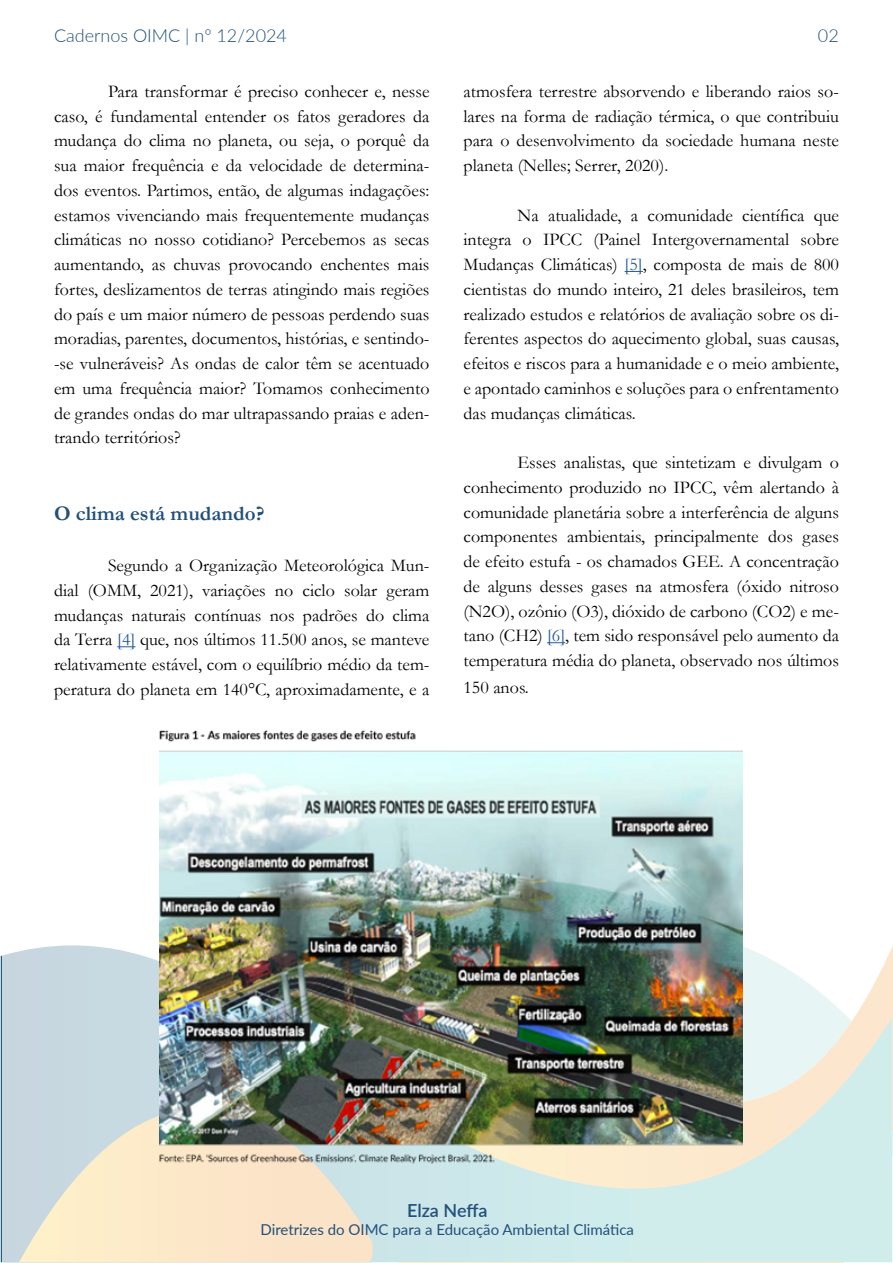
<style>
.page{position:relative;width:893px;height:1263px;background:#fff}
.page>*{position:absolute;margin:0;border:0;box-sizing:border-box;transform-origin:0 0}
.t1{font:700 21px "Garamond";color:#22507a}
.t2{font:18px/24.8px "Garamond";color:#000;text-align:justify}
.t3{font:300 18px "Lato";color:#22507a}
.t4{font:600 18px "Lato";letter-spacing:-.005em;color:#22507a}
.t5{font:15px "Lato";color:#22507a}
.s1{color:#275b9b}
</style>
<div class="page">
<svg style="left:2px;top:945px;width:890px;height:317px"></svg>
<svg style="left:117px;top:646px;width:18px;height:1px"></svg>
<svg style="left:625px;top:271px;width:18px;height:1px"></svg>
<svg style="left:547px;top:642px;width:18px;height:1px"></svg>
<img style="left:159px;top:730px;width:584px;height:448px">
<p class="t3" style="left:54px;top:23px;width:234px">Cadernos OIMC | nº 12/2024</p>
<p class="t3" style="left:818px;top:23px;width:22px">02</p>
<p class="t2" style="left:54px;top:78px;width:377px;text-indent:54px">Para transformar é preciso conhecer e, nesse caso, é fundamental entender os fatos geradores da mudança do clima no planeta, ou seja, o porquê da sua maior frequência e da velocidade de determina&shy;dos eventos. Partimos, então, de algumas indagações: estamos vivenciando mais frequentemente mudanças climáticas no nosso cotidiano? Percebemos as secas aumentando, as chuvas provocando enchentes mais fortes, deslizamentos de terras atingindo mais regiões do país e um maior número de pessoas perdendo suas moradias, parentes, documentos, histórias, e sentindo--se vulneráveis? As ondas de calor têm se acentuado em uma frequência maior? Tomamos conhecimento de grandes ondas do mar ultrapassando praias e aden&shy;trando territórios?</p>
<p class="t1" style="left:54px;top:499px;width:212px">O clima está mudando?</p>
<p class="t2" style="left:54px;top:553px;width:377px;text-indent:54px">Segundo a Organização Meteorológica Mun&shy;dial (OMM, 2021), variações no ciclo solar geram mudanças naturais contínuas nos padrões do clima da Terra <span class="s1">[4]</span> que, nos últimos 11.500 anos, se manteve relativamente estável, com o equilíbrio médio da tem&shy;peratura do planeta em 140°C, aproximadamente, e a</p>
<p class="t2" style="left:463px;top:78px;width:377px">atmosfera terrestre absorvendo e liberando raios so&shy;lares na forma de radiação térmica, o que contribuiu para o desenvolvimento da sociedade humana neste planeta (Nelles; Serrer, 2020).</p>
<p class="t2" style="left:463px;top:202px;width:377px;text-indent:54px">Na atualidade, a comunidade científica que integra o IPCC (Painel Intergovernamental sobre Mudanças Climáticas) <span class="s1">[5]</span>, composta de mais de 800 cientistas do mundo inteiro, 21 deles brasileiros, tem realizado estudos e relatórios de avaliação sobre os di&shy;ferentes aspectos do aquecimento global, suas causas, efeitos e riscos para a humanidade e o meio ambiente, e apontado caminhos e soluções para o enfrentamento das mudanças climáticas.</p>
<p class="t2" style="left:463px;top:450px;width:377px;text-indent:54px">Esses analistas, que sintetizam e divulgam o conhecimento produzido no IPCC, vêm alertando à comunidade planetária sobre a interferência de alguns componentes ambientais, principalmente dos gases de efeito estufa - os chamados GEE. A concentração de alguns desses gases na atmosfera (óxido nitroso (N2O), ozônio (O3), dióxido de carbono (CO2) e me&shy;tano (CH2) <span class="s1">[6]</span>, tem sido responsável pelo aumento da temperatura média do planeta, observado nos últimos</p>
<p class="t2" style="left:463px;top:674px;width:67px">150 anos.</p>
<p class="t4" style="left:407px;top:1197px;width:82px">Elza Neffa</p>
<p class="t5" style="left:261px;top:1219px;width:375px">Diretrizes do OIMC para a Educação Ambiental Climática</p>
</div>
